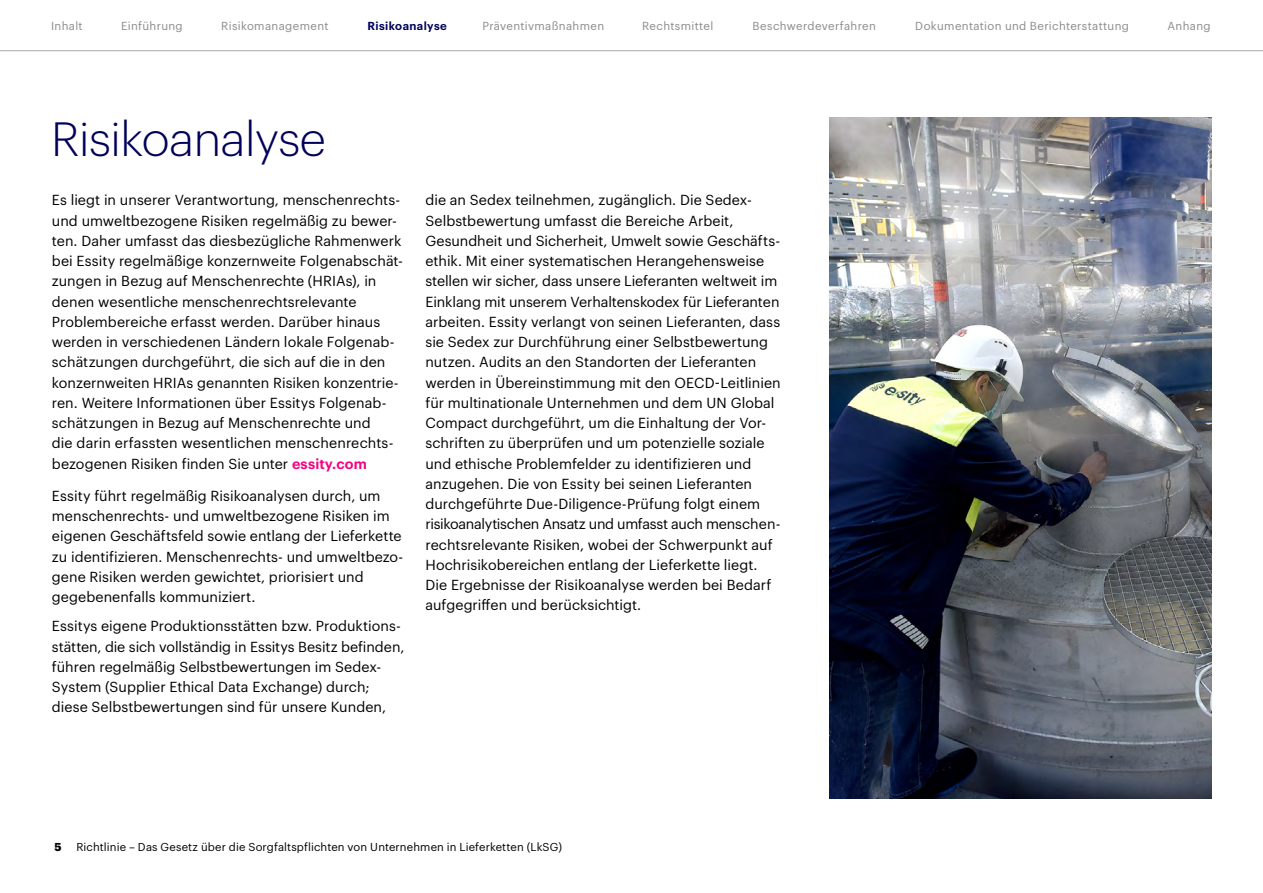
<style>
.page{position:relative;width:1263px;height:893px;background:#fff}
.page>*{position:absolute;margin:0;border:0;box-sizing:border-box;transform-origin:0 0}
.t1{font:300 47.1px "Graphik";letter-spacing:-.01em;color:#000059}
.t2{font:14.25px/20.2px "Graphik";letter-spacing:.005em;color:#000}
.t3{font:11.4px "Graphik";letter-spacing:.03em;color:#888b8d}
.t4{font:600 11.4px "Graphik";letter-spacing:.035em;color:#000059}
.t5{font:11.25px "Graphik";letter-spacing:.01em;color:#000}
.t6{font:700 11.25px "Graphik";color:#000}
.s1{font-weight:600;color:#f50082}
</style>
<div class="page">
<hr style="left:0;top:50px;width:1263px;height:1px;background:#a6a8aa">
<img style="left:829px;top:117px;width:382px;height:681px">
<p class="t3" style="left:51px;top:17px;width:33px">Inhalt</p>
<p class="t3" style="left:121px;top:17px;width:63px">Einführung</p>
<p class="t3" style="left:221px;top:17px;width:109px">Risikomanagement</p>
<p class="t4" style="left:367px;top:17px;width:81px">Risikoanalyse</p>
<p class="t3" style="left:482px;top:17px;width:123px">Präventivmaßnahmen</p>
<p class="t3" style="left:642px;top:17px;width:73px">Rechtsmittel</p>
<p class="t3" style="left:753px;top:17px;width:125px">Beschwerdeverfahren</p>
<p class="t3" style="left:915px;top:17px;width:215px">Dokumentation und Berichterstattung</p>
<p class="t3" style="left:1167px;top:17px;width:45px">Anhang</p>
<h1 class="t1" style="left:51px;top:104px;width:276px">Risikoanalyse</h1>
<p class="t2" style="left:52px;top:189px;width:353px">Es liegt in unserer Verantwortung, menschenrechts&shy;und umweltbezogene Risiken regelmäßig zu bewer&shy;ten. Daher umfasst das diesbezügliche Rahmenwerk bei Essity regelmäßige konzernweite Folgenabschät&shy;zungen in Bezug auf Menschenrechte (HRIAs), in denen wesentliche menschenrechtsrelevante Problembereiche erfasst werden. Darüber hinaus werden in verschiedenen Ländern lokale Folgenab&shy;schätzungen durchgeführt, die sich auf die in den konzernweiten HRIAs genannten Risiken konzentrie&shy;ren. Weitere Informationen über Essitys Folgenab&shy;schätzungen in Bezug auf Menschenrechte und<br>die darin erfassten wesentlichen menschenrechts&shy;bezogenen Risiken finden Sie unter <span class="s1">essity.com</span></p>
<p class="t2" style="left:52px;top:484px;width:353px">Essity führt regelmäßig Risikoanalysen durch, um menschenrechts- und umweltbezogene Risiken im eigenen Geschäftsfeld sowie entlang der Lieferkette zu identifizieren. Menschenrechts- und umweltbezo&shy;gene Risiken werden gewichtet, priorisiert und gegebenenfalls kommuniziert.</p>
<p class="t2" style="left:52px;top:615px;width:354px">Essitys eigene Produktionsstätten bzw. Produktions&shy;stätten, die sich vollständig in Essitys Besitz befinden, führen regelmäßig Selbstbewertungen im Sedex-System (Supplier Ethical Data Exchange) durch; diese Selbstbewertungen sind für unsere Kunden,</p>
<p class="t2" style="left:425px;top:189px;width:357px">die an Sedex teilnehmen, zugänglich. Die Sedex-Selbstbewertung umfasst die Bereiche Arbeit, Gesundheit und Sicherheit, Umwelt sowie Geschäfts&shy;ethik. Mit einer systematischen Herangehensweise stellen wir sicher, dass unsere Lieferanten weltweit im Einklang mit unserem Verhaltenskodex für Lieferanten arbeiten. Essity verlangt von seinen Lieferanten, dass sie Sedex zur Durchführung einer Selbstbewertung nutzen. Audits an den Standorten der Lieferanten werden in Übereinstimmung mit den OECD-Leitlinien für multinationale Unternehmen und dem UN Global Compact durchgeführt, um die Einhaltung der Vor&shy;schriften zu überprüfen und um potenzielle soziale und ethische Problemfelder zu identifizieren und anzugehen. Die von Essity bei seinen Lieferanten durchgeführte Due-Diligence-Prüfung folgt einem risikoanalytischen Ansatz und umfasst auch menschen&shy;rechtsrelevante Risiken, wobei der Schwerpunkt auf Hochrisikobereichen entlang der Lieferkette liegt.<br>Die Ergebnisse der Risikoanalyse werden bei Bedarf aufgegriffen und berücksichtigt.</p>
<p class="t6" style="left:54px;top:838px;width:9px">5</p>
<p class="t5" style="left:76px;top:839px;width:487px">Richtlinie – Das Gesetz über die Sorgfaltspflichten von Unternehmen in Lieferketten (LkSG)</p>
</div>
